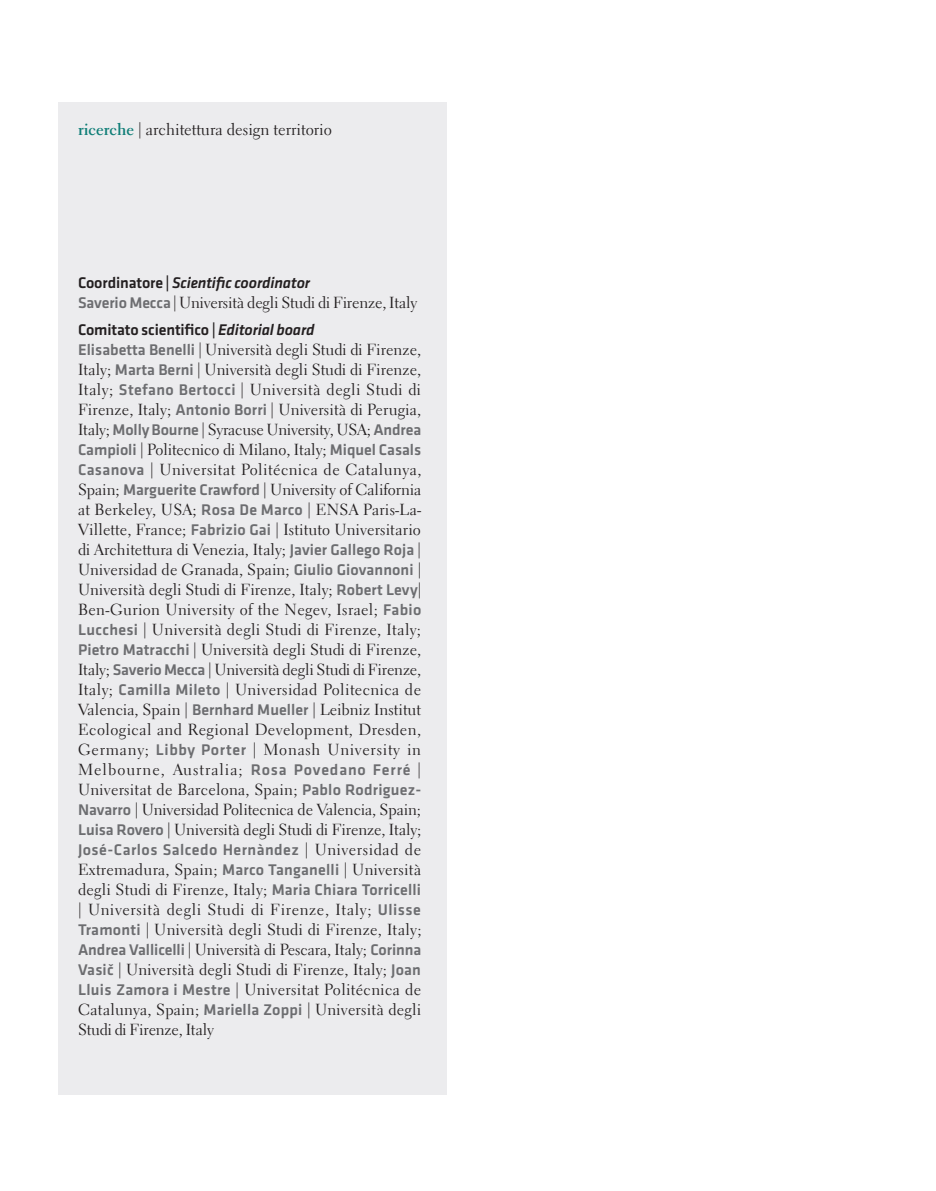
<style>
.page{position:relative;width:936px;height:1191px;background:#fff}
.page>*{position:absolute;margin:0;border:0;box-sizing:border-box;transform-origin:0 0}
.t1{font:16.4px "Electra LT Std";color:#231f20}
.t2{font:16px/20px "Electra LT Std";letter-spacing:-.005em;color:#231f20;text-align:justify}
.t3{font:500 16px "Klavika";letter-spacing:.03em;color:#6c6d70}
.t4{font:italic 500 16px "Klavika";letter-spacing:-.01em;color:#231f20}
.t5{font:500 16px "Klavika";letter-spacing:-.01em;color:#231f20}
.s1{font-weight:700;color:#0f7e77}
.s2{font-style:normal}
.s3{font-family:"Klavika";font-weight:500;color:#6c6d70}
.s4{font-style:italic}
.s5{font-family:"Electra LT Std";font-weight:400;color:#231f20}
</style>
<div class="page">
<div style="left:58px;top:102px;width:388px;height:992px;background:#ececee"></div>
<p class="t1" style="left:78px;top:119px;width:255px"><span class="s1">ricerche</span> | architettura design territorio</p>
<p class="t4" style="left:78px;top:274px;width:233px"><span class="s2">Coordinatore |</span> Scientific coordinator</p>
<p class="t2" style="left:78px;top:293px;width:341px"><span class="s3">Saverio Mecca</span> | Università degli Studi di Firenze, Italy</p>
<p class="t5" style="left:78px;top:320px;width:238px">Comitato scientifico | <span class="s4">Editorial board</span></p>
<p class="t2" style="left:78px;top:339px;width:345px"><span class="s3">Elisabetta Benelli</span> | Università degli Studi di Firenze, Italy; <span class="s3">Marta Berni</span> | Università degli Studi di Firenze, Italy; <span class="s3">Stefano Bertocci</span> | Università degli Studi di Firenze, Italy; <span class="s3">Antonio Borri</span> | Università di Perugia, Italy; <span class="s3">Molly Bourne</span> | Syracuse University, USA; <span class="s3">Andrea Campioli</span> | Politecnico di Milano, Italy; <span class="s3">Miquel Casals Casanova</span> | Universitat Politécnica de Catalunya, Spain; <span class="s3">Marguerite Crawford</span> | University of California at Berkeley, USA; <span class="s3">Rosa De Marco</span> | ENSA Paris-La-Villette, France; <span class="s3">Fabrizio Gai</span> | Istituto Universitario di Architettura di Venezia, Italy; <span class="s3">Javier Gallego Roja</span> | Universidad de Granada, Spain; <span class="s3">Giulio Giovannoni</span> | Università degli Studi di Firenze, Italy; <span class="s3">Robert Levy</span>| Ben-Gurion University of the Negev, Israel; <span class="s3">Fabio Lucchesi</span> | Università degli Studi di Firenze, Italy; <span class="s3">Pietro Matracchi</span> | Università degli Studi di Firenze, Italy; <span class="s3">Saverio Mecca</span> | Università degli Studi di Firenze, Italy; <span class="s3">Camilla Mileto</span> | Universidad Politecnica de Valencia, Spain | <span class="s3">Bernhard Mueller</span> | Leibniz Institut Ecological and Regional Development, Dresden, Germany; <span class="s3">Libby Porter</span> | Monash University in Melbourne, Australia; <span class="s3">Rosa Povedano Ferré</span> | Universitat de Barcelona, Spain; <span class="s3">Pablo Rodriguez-Navarro</span> | Universidad Politecnica de Valencia, Spain; <span class="s3">Luisa Rovero</span> | Università degli Studi di Firenze, Italy;</p>
<p class="t3" style="left:78px;top:840px;width:344px">José-Carlos Salcedo Hernàndez <span class="s5">| Universidad de</span></p>
<p class="t2" style="left:78px;top:859px;width:345px">Extremadura, Spain; <span class="s3">Marco Tanganelli</span> | Università degli Studi di Firenze, Italy; <span class="s3">Maria Chiara Torricelli </span>| Università degli Studi di Firenze, Italy; <span class="s3">Ulisse Tramonti</span> | Università degli Studi di Firenze, Italy; <span class="s3">Andrea Vallicelli</span> | Università di Pescara, Italy; <span class="s3">Corinna Vasič</span> | Università degli Studi di Firenze, Italy; <span class="s3">Joan Lluis Zamora i Mestre</span> | Universitat Politécnica de Catalunya, Spain; <span class="s3">Mariella Zoppi</span> | Università degli Studi di Firenze, Italy</p>
</div>
